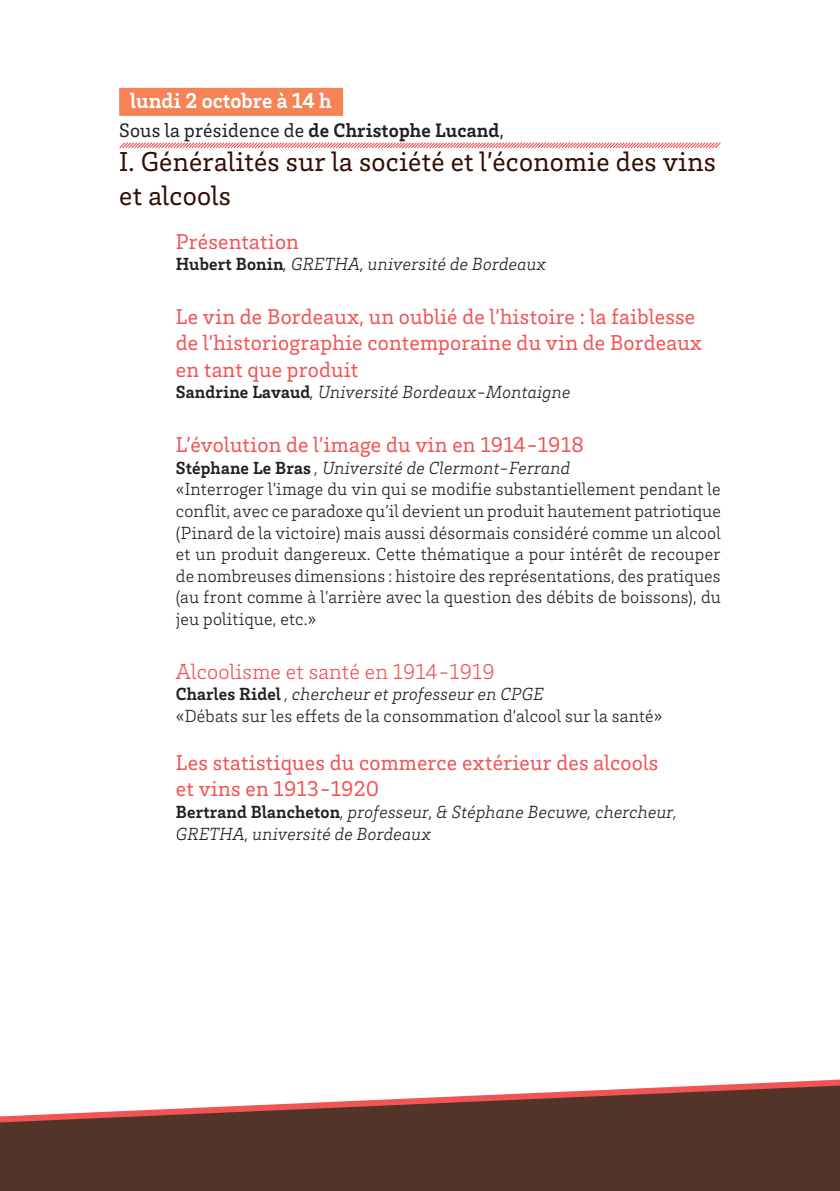
<style>
.page{position:relative;width:840px;height:1191px;background:#fff}
.page>*{position:absolute;margin:0;border:0;box-sizing:border-box;transform-origin:0 0}
._08_Titre_Master{font:28px/33.6px "Brix Slab";letter-spacing:.01em;color:#340d03}
._10_Titre_Conf{font:22px/26.4px "Brix Slab";letter-spacing:.01em;color:#f05455}
._10_Titre_Conf-2{font:300 22px "Brix Slab";letter-spacing:.01em;color:#f05455}
.Titre_Bloc_Bleu{font:700 22px "Brix Slab";color:#fff}
._11_Présidence{font:20px "Brix Slab";letter-spacing:.01em;color:#231f20}
._12_Titre_Conférenci{font:300 18px/21.6px "Brix Slab";letter-spacing:.01em;color:#231f20;text-align:justify}
._12_Titre_Conférenci-2{font:italic 300 18px/21.6px "Brix Slab";letter-spacing:.01em;color:#231f20}
.s1{font-weight:700}
.s2{font-weight:700;font-style:normal}
</style>
<div class="page">
<div style="left:119px;top:88px;width:224px;height:28px;background:#f58355"></div>
<svg style="left:119px;top:142px;width:602px;height:7px"></svg>
<svg style="left:0;top:1079px;width:839px;height:112px"></svg>
<p class="Titre_Bloc_Bleu" style="left:130px;top:86px;width:202px">lundi 2 octobre à 14 h</p>
<p class="_11_Présidence" style="left:119px;top:118px;width:386px">Sous la présidence de <span class="s1">de Christophe Lucand</span>,</p>
<p class="_08_Titre_Master" style="left:119px;top:144px;width:598px">I. Généralités sur la société et l’économie des vins et alcools</p>
<p class="_10_Titre_Conf" style="left:176px;top:227px;width:124px">Présentation</p>
<p class="_12_Titre_Conférenci-2" style="left:176px;top:252px;width:372px"><span class="s2">Hubert Bonin</span>, GRETHA, université de Bordeaux</p>
<p class="_10_Titre_Conf" style="left:176px;top:302px;width:527px">Le vin de Bordeaux, un oublié de l’histoire : la faiblesse de l’historiographie contemporaine du vin de Bordeaux en tant que produit</p>
<p class="_12_Titre_Conférenci-2" style="left:176px;top:380px;width:396px"><span class="s2">Sandrine Lavaud</span>, Université Bordeaux-Montaigne</p>
<p class="_10_Titre_Conf" style="left:176px;top:430px;width:409px">L’évolution de l’image du vin en 1914-1918</p>
<p class="_12_Titre_Conférenci-2" style="left:176px;top:456px;width:395px"><span class="s2">Stéphane Le Bras</span> , Université de Clermont-Ferrand</p>
<p class="_12_Titre_Conférenci" style="left:176px;top:478px;width:546px">«Interroger l’image du vin qui se modifie substantiellement pendant le conflit, avec ce paradoxe qu’il devient un produit hautement patriotique (Pinard de la victoire) mais aussi désormais considéré comme un alcool et un produit dangereux. Cette thématique a pour intérêt de recouper de nombreuses dimensions : histoire des représentations, des pratiques (au front comme à l’arrière avec la question des débits de boissons), du jeu politique, etc.»</p>
<p class="_10_Titre_Conf-2" style="left:176px;top:657px;width:320px">Alcoolisme et santé en 1914-1919</p>
<p class="_12_Titre_Conférenci-2" style="left:176px;top:682px;width:369px"><span class="s2">Charles Ridel</span> , chercheur et professeur en CPGE</p>
<p class="_12_Titre_Conférenci" style="left:176px;top:704px;width:487px">«Débats sur les effets de la consommation d’alcool sur la santé»</p>
<p class="_10_Titre_Conf" style="left:176px;top:748px;width:483px">Les statistiques du commerce extérieur des alcools</p>
<p class="_10_Titre_Conf" style="left:176px;top:775px;width:204px">et vins en 1913-1920</p>
<p class="_12_Titre_Conférenci-2" style="left:176px;top:800px;width:502px"><span class="s2">Bertrand Blancheton</span>, professeur, &amp; Stéphane Becuwe, chercheur,<br>GRETHA, université de Bordeaux</p>
</div>
